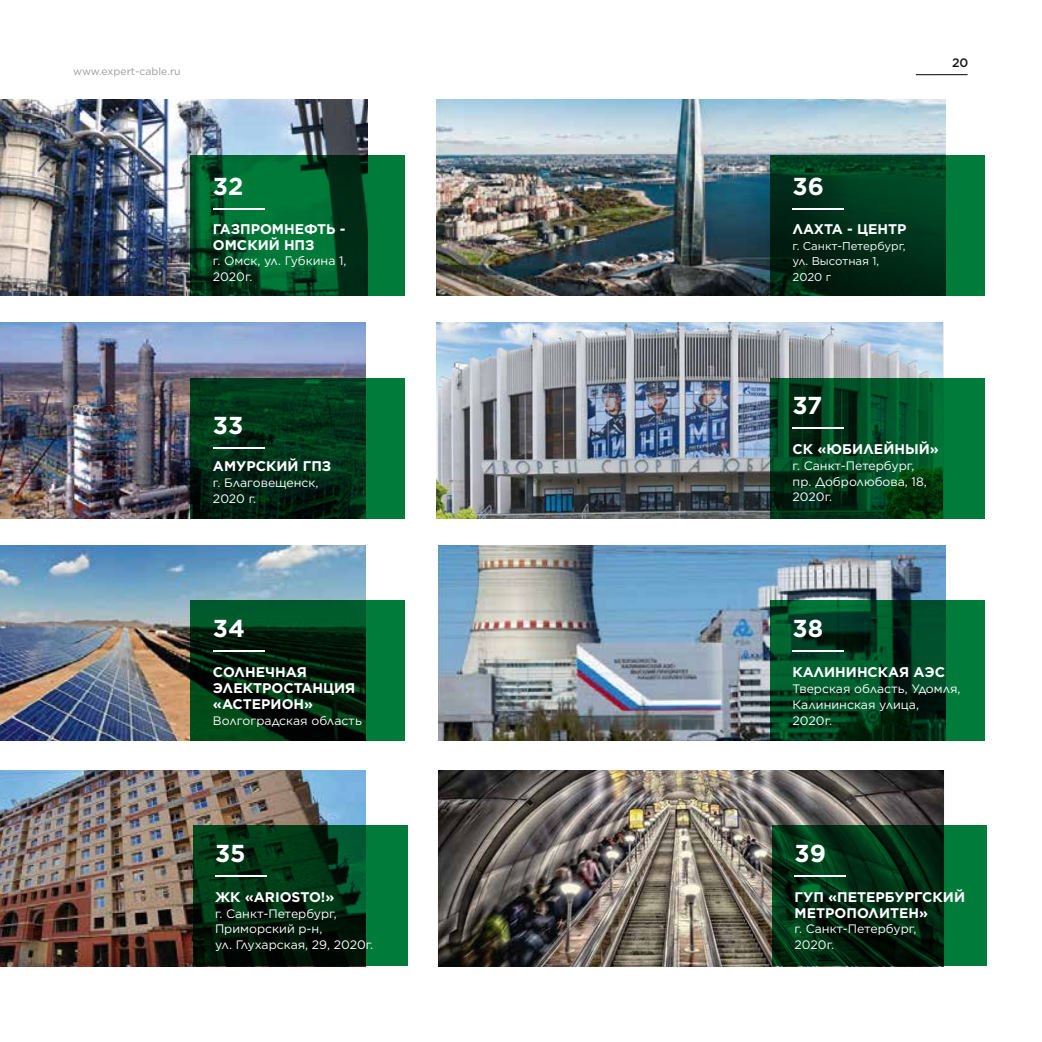
<style>
.page{position:relative;width:1042px;height:1042px;background:#fff}
.page>*{position:absolute;margin:0;border:0;box-sizing:border-box;transform-origin:0 0}
.t1{font:700 24.5px "Gotham";color:#fff}
.t2{font:700 14px/15.8px "Gotham";color:#fff}
.t3{font:12.25px/15.8px "Gotham";color:#fff}
.t4{font:500 12.25px "Gotham";color:#181716}
.t5{font:11.38px/15.8px "Gotham";color:#fff}
.t6{font:10.5px "Gotham";color:#9c9c9d}
</style>
<div class="page">
<img style="left:0;top:100px;width:367px;height:196px">
<svg style="left:191px;top:155px;width:214px;height:141px;background:#005c2b"></svg>
<hr style="left:213px;top:208px;width:52px;height:2px;background:#fff">
<img style="left:0;top:323px;width:366px;height:195px">
<svg style="left:191px;top:378px;width:214px;height:140px;background:#003d1e"></svg>
<hr style="left:213px;top:447px;width:52px;height:1px;background:#fff">
<img style="left:0;top:545px;width:366px;height:196px">
<svg style="left:191px;top:600px;width:214px;height:141px;background:#003a19"></svg>
<hr style="left:213px;top:649px;width:52px;height:2px;background:#fff">
<img style="left:0;top:770px;width:366px;height:196px">
<svg style="left:193px;top:825px;width:214px;height:141px;background:#003818"></svg>
<hr style="left:215px;top:875px;width:52px;height:2px;background:#fff">
<img style="left:436px;top:100px;width:509px;height:196px">
<svg style="left:770px;top:155px;width:215px;height:141px;background:#003e1f"></svg>
<hr style="left:792px;top:208px;width:52px;height:2px;background:#fff">
<img style="left:436px;top:323px;width:507px;height:195px">
<svg style="left:770px;top:378px;width:215px;height:140px;background:#004d23"></svg>
<hr style="left:792px;top:427px;width:52px;height:2px;background:#fff">
<img style="left:438px;top:545px;width:507px;height:196px">
<svg style="left:770px;top:600px;width:215px;height:141px;background:#004c25"></svg>
<hr style="left:792px;top:649px;width:52px;height:2px;background:#fff">
<img style="left:438px;top:770px;width:506px;height:196px">
<svg style="left:772px;top:825px;width:215px;height:141px;background:#003a19"></svg>
<hr style="left:794px;top:875px;width:52px;height:2px;background:#fff">
<hr style="left:916px;top:74px;width:51px;height:1px;background:#181716">
<p class="t6" style="left:73px;top:64px;width:109px">www.expert-cable.ru</p>
<h1 class="t1" style="left:213px;top:170px;width:32px">32</h1>
<p class="t2" style="left:213px;top:221px;width:134px">ГАЗПРОМНЕФТЬ -<br>ОМСКИЙ НПЗ</p>
<p class="t3" style="left:213px;top:253px;width:135px">г. Омск, ул. Губкина 1,<br>2020г.</p>
<h1 class="t1" style="left:213px;top:409px;width:32px">33</h1>
<p class="t2" style="left:213px;top:458px;width:120px">АМУРСКИЙ ГПЗ</p>
<p class="t3" style="left:213px;top:474px;width:107px">г. Благовещенск,<br>2020 г.</p>
<h1 class="t1" style="left:213px;top:612px;width:34px">34</h1>
<p class="t2" style="left:213px;top:664px;width:144px">СОЛНЕЧНАЯ<br>ЭЛЕКТРОСТАНЦИЯ «АСТЕРИОН»</p>
<p class="t3" style="left:213px;top:712px;width:150px">Волгоградская область</p>
<h1 class="t1" style="left:215px;top:837px;width:32px">35</h1>
<p class="t2" style="left:215px;top:889px;width:121px">ЖК «ARIOSTO!»</p>
<p class="t3" style="left:215px;top:905px;width:160px">г. Санкт-Петербург,<br>Приморский р-н,<br>ул. Глухарская, 29, 2020г.</p>
<h1 class="t1" style="left:792px;top:170px;width:33px">36</h1>
<p class="t2" style="left:792px;top:221px;width:116px">ЛАХТА - ЦЕНТР</p>
<p class="t5" style="left:792px;top:237px;width:115px">г. Санкт-Петербург, ул. Высотная 1,<br>2020 г</p>
<p class="t4" style="left:952px;top:54px;width:18px">20</p>
<h1 class="t1" style="left:792px;top:389px;width:31px">37</h1>
<p class="t2" style="left:792px;top:441px;width:148px">СК «ЮБИЛЕЙНЫЙ»</p>
<p class="t3" style="left:792px;top:457px;width:136px">г. Санкт-Петербург, пр. Добролюбова, 18,<br>2020г.</p>
<h1 class="t1" style="left:792px;top:612px;width:32px">38</h1>
<p class="t2" style="left:792px;top:664px;width:154px">КАЛИНИНСКАЯ АЭС</p>
<p class="t3" style="left:792px;top:680px;width:169px">Тверская область, Удомля,<br>Калининская улица,<br>2020г.</p>
<h1 class="t1" style="left:794px;top:837px;width:33px">39</h1>
<p class="t2" style="left:794px;top:889px;width:172px">ГУП «ПЕТЕРБУРГСКИЙ<br>МЕТРОПОЛИТЕН»</p>
<p class="t3" style="left:794px;top:921px;width:123px">г. Санкт-Петербург,<br>2020г.</p>
</div>
